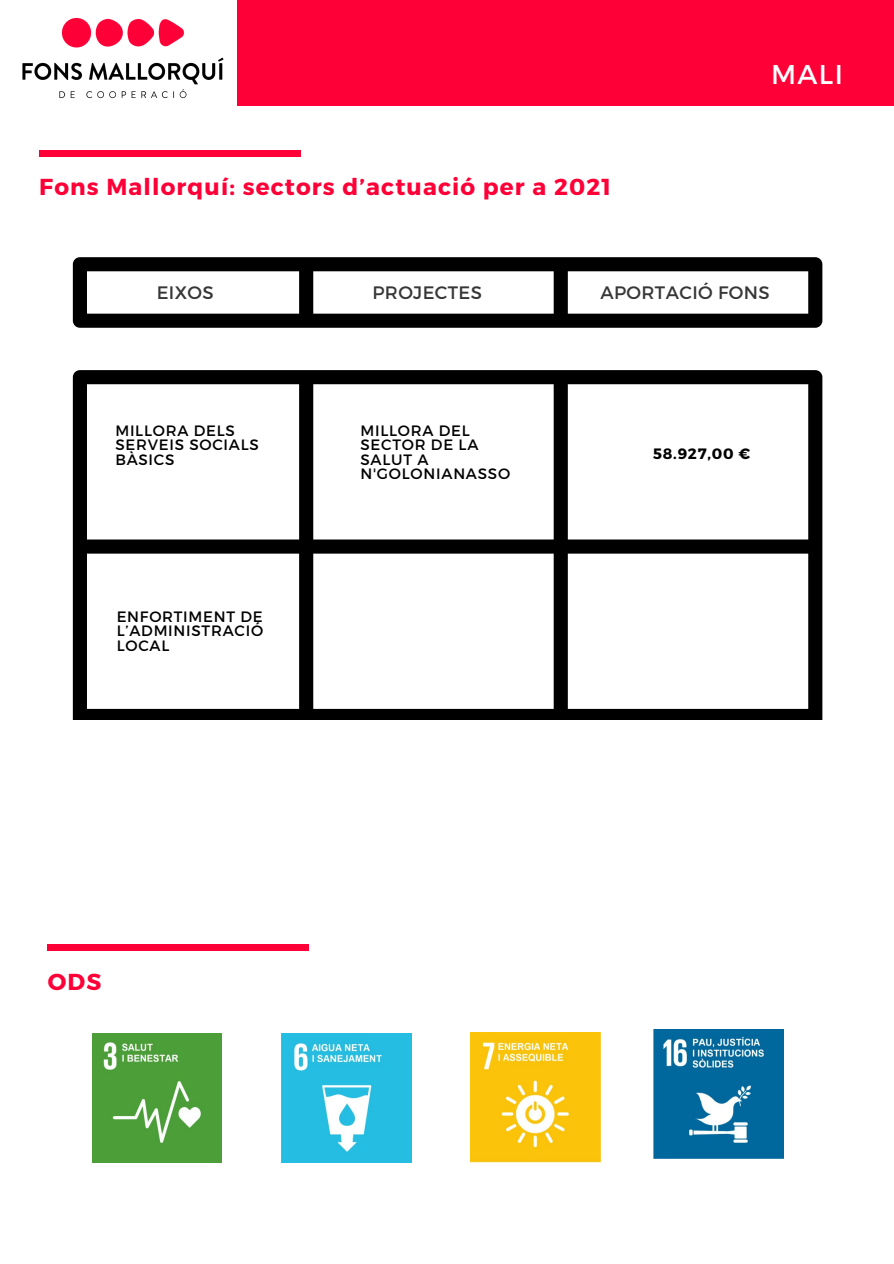
<style>
.page{position:relative;width:894px;height:1264px;background:#fff}
.page>*{position:absolute;margin:0;border:0;box-sizing:border-box;transform-origin:0 0}
.t1{font:27px "Montserrat";color:#fff}
.t2{font:700 23.1px "Montserrat";letter-spacing:.05em;color:#fe0037}
.t3{font:18px "Montserrat";letter-spacing:.02em;color:#373737}
.t4{font:15px/14.7px "Montserrat";letter-spacing:.05em;color:#000}
.t5{font:700 15px "Montserrat";letter-spacing:.05em;color:#000}
</style>
<div class="page">
<div style="left:237px;top:0;width:656px;height:105px;background:#fe0037"></div>
<img style="left:22px;top:17px;width:202px;height:82px">
<svg style="left:73px;top:257px;width:748px;height:71px"></svg>
<svg style="left:73px;top:370px;width:748px;height:350px"></svg>
<div style="left:39px;top:151px;width:261px;height:5px;background:#fe0037"></div>
<img style="left:653px;top:1029px;width:130px;height:129px">
<div style="left:48px;top:944px;width:261px;height:6px;background:#fe0037"></div>
<img style="left:92px;top:1033px;width:129px;height:129px">
<img style="left:281px;top:1033px;width:130px;height:129px">
<img style="left:471px;top:1032px;width:129px;height:130px">
<p class="t2" style="left:39px;top:172px;width:573px">Fons Mallorquí: sectors d’actuació per a 2021</p>
<p class="t1" style="left:771px;top:56px;width:73px">MALI</p>
<p class="t3" style="left:157px;top:281px;width:58px">EIXOS</p>
<p class="t3" style="left:372px;top:281px;width:111px">PROJECTES</p>
<p class="t3" style="left:600px;top:281px;width:171px">APORTACIÓ FONS</p>
<p class="t4" style="left:115px;top:422px;width:145px">MILLORA DELS<br>SERVEIS SOCIALS<br>BÀSICS</p>
<p class="t4" style="left:117px;top:608px;width:148px;text-align:justify">ENFORTIMENT DE L’ADMINISTRACIÓ LOCAL</p>
<p class="t4" style="left:360px;top:422px;width:151px">MILLORA DEL<br>SECTOR DE LA<br>SALUT A<br>N'GOLONIANASSO</p>
<p class="t2" style="left:48px;top:966px;width:55px">ODS</p>
<p class="t5" style="left:653px;top:443px;width:99px">58.927,00 €</p>
</div>
